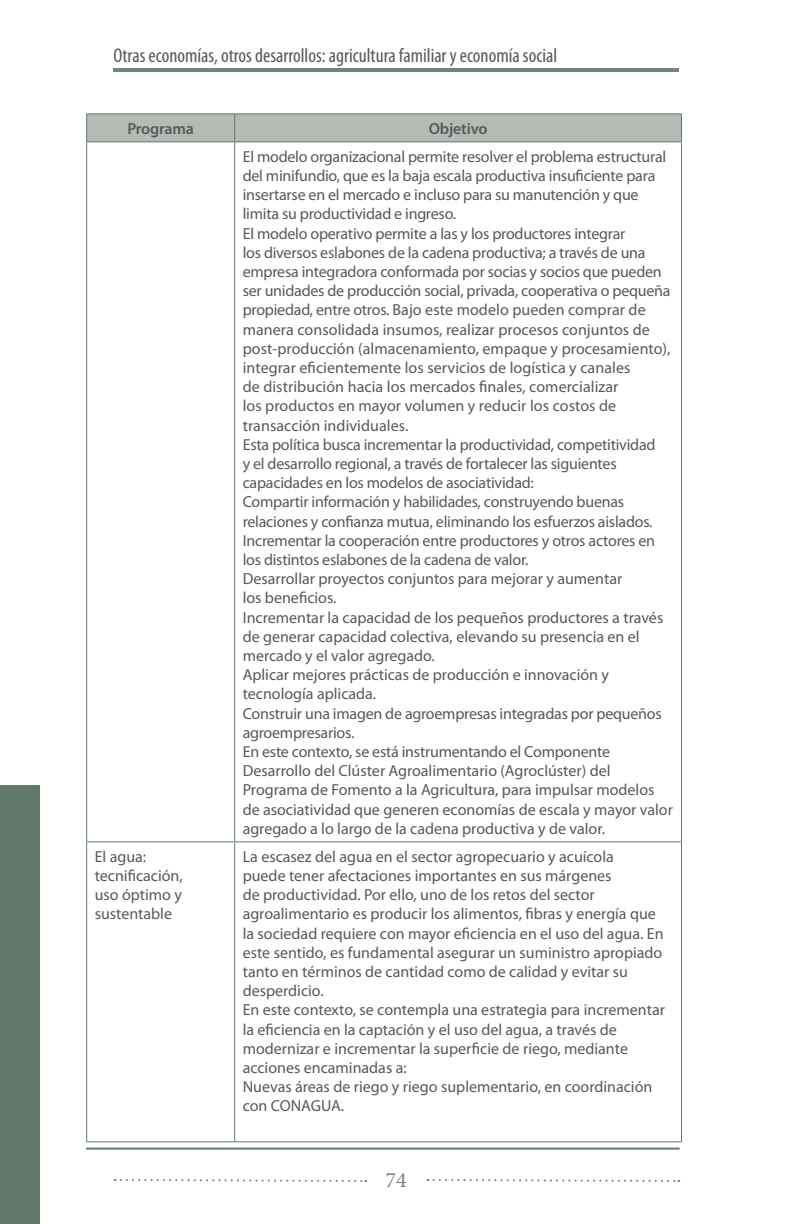
<style>
.page{position:relative;width:792px;height:1224px;background:#fff}
.page>*{position:absolute;margin:0;border:0;box-sizing:border-box;transform-origin:0 0}
.t1{font:22px "Minion Pro";color:#72847f}
.t2{font:condensed 20px "Myriad Pro";color:#57585a}
.Notas_al_pie_de_pagi{font:16px/19.2px "Myriad Pro";color:#57585a}
.Notas_al_pie_de_pagi-2{font:600 16px "Myriad Pro";letter-spacing:-.01em;color:#57585a}
</style>
<div class="page">
<hr style="left:113px;top:69px;width:566px;height:3px;background:#72847f">
<svg style="left:115px;top:1179px;width:251px;height:3px"></svg>
<svg style="left:428px;top:1179px;width:251px;height:3px"></svg>
<div style="left:0;top:785px;width:40px;height:439px;background:#61796a"></div>
<hr style="left:86px;top:142px;width:1px;height:699px;background:#61796a">
<hr style="left:86px;top:842px;width:1px;height:299px;background:#61796a">
<hr style="left:234px;top:142px;width:1px;height:699px;background:#61796a">
<hr style="left:681px;top:142px;width:1px;height:699px;background:#61796a">
<hr style="left:234px;top:842px;width:1px;height:299px;background:#61796a">
<hr style="left:681px;top:842px;width:1px;height:299px;background:#61796a">
<hr style="left:86px;top:841px;width:149px;height:1px;background:#61796a">
<hr style="left:86px;top:1141px;width:149px;height:1px;background:#61796a">
<hr style="left:235px;top:841px;width:447px;height:1px;background:#61796a">
<hr style="left:235px;top:1141px;width:447px;height:1px;background:#61796a">
<hr style="left:86px;top:113px;width:149px;height:1px;background:#61796a">
<hr style="left:235px;top:113px;width:447px;height:1px;background:#61796a">
<div style="left:86px;top:114px;width:596px;height:28px;background:#b4bbb5"></div>
<hr style="left:235px;top:141px;width:447px;height:1px;background:#61796a">
<hr style="left:86px;top:1148px;width:594px;height:2px;background:#61796a">
<p class="t2" style="left:113px;top:44px;width:445px">Otras economías, otros desarrollos: agricultura familiar y economía social</p>
<p class="Notas_al_pie_de_pagi-2" style="left:127px;top:118px;width:68px">Programa</p>
<p class="Notas_al_pie_de_pagi-2" style="left:429px;top:118px;width:60px">Objetivo</p>
<p class="Notas_al_pie_de_pagi" style="left:243px;top:147px;width:425px">El modelo organizacional permite resolver el problema estructural del minifundio, que es la baja escala productiva insuficiente para insertarse en el mercado e incluso para su manutención y que limita su productividad e ingreso.</p>
<p class="Notas_al_pie_de_pagi" style="left:243px;top:223px;width:429px">El modelo operativo permite a las y los productores integrar<br>los diversos eslabones de la cadena productiva; a través de una empresa integradora conformada por socias y socios que pueden ser unidades de producción social, privada, cooperativa o pequeña propiedad, entre otros. Bajo este modelo pueden comprar de manera consolidada insumos, realizar procesos conjuntos de post-producción (almacenamiento, empaque y procesamiento), integrar eficientemente los servicios de logística y canales<br>de distribución hacia los mercados finales, comercializar<br>los productos en mayor volumen y reducir los costos de transacción individuales.</p>
<p class="Notas_al_pie_de_pagi" style="left:243px;top:435px;width:414px">Esta política busca incrementar la productividad, competitividad y el desarrollo regional, a través de fortalecer las siguientes capacidades en los modelos de asociatividad:</p>
<p class="Notas_al_pie_de_pagi" style="left:243px;top:492px;width:411px">Compartir información y habilidades, construyendo buenas relaciones y confianza mutua, eliminando los esfuerzos aislados.</p>
<p class="Notas_al_pie_de_pagi" style="left:243px;top:531px;width:414px">Incrementar la cooperación entre productores y otros actores en los distintos eslabones de la cadena de valor.</p>
<p class="Notas_al_pie_de_pagi" style="left:243px;top:569px;width:381px">Desarrollar proyectos conjuntos para mejorar y aumentar</p>
<p class="Notas_al_pie_de_pagi" style="left:243px;top:588px;width:95px">los beneficios.</p>
<p class="Notas_al_pie_de_pagi" style="left:243px;top:607px;width:422px">Incrementar la capacidad de los pequeños productores a través de generar capacidad colectiva, elevando su presencia en el mercado y el valor agregado.</p>
<p class="Notas_al_pie_de_pagi" style="left:243px;top:665px;width:368px">Aplicar mejores prácticas de producción e innovación y tecnología aplicada.</p>
<p class="Notas_al_pie_de_pagi" style="left:243px;top:703px;width:421px">Construir una imagen de agroempresas integradas por pequeños agroempresarios.</p>
<p class="Notas_al_pie_de_pagi" style="left:243px;top:742px;width:432px">En este contexto, se está instrumentando el Componente Desarrollo del Clúster Agroalimentario (Agroclúster) del Programa de Fomento a la Agricultura, para impulsar modelos de asociatividad que generen economías de escala y mayor valor agregado a lo largo de la cadena productiva y de valor.</p>
<p class="Notas_al_pie_de_pagi" style="left:95px;top:847px;width:90px">El agua: tecnificación, uso óptimo y sustentable</p>
<p class="Notas_al_pie_de_pagi" style="left:243px;top:847px;width:422px">La escasez del agua en el sector agropecuario y acuícola<br>puede tener afectaciones importantes en sus márgenes<br>de productividad. Por ello, uno de los retos del sector agroalimentario es producir los alimentos, fibras y energía que la sociedad requiere con mayor eficiencia en el uso del agua. En este sentido, es fundamental asegurar un suministro apropiado tanto en términos de cantidad como de calidad y evitar su desperdicio.</p>
<p class="Notas_al_pie_de_pagi" style="left:243px;top:1000px;width:424px">En este contexto, se contempla una estrategia para incrementar la eficiencia en la captación y el uso del agua, a través de modernizar e incrementar la superficie de riego, mediante acciones encaminadas a:</p>
<p class="Notas_al_pie_de_pagi" style="left:243px;top:1077px;width:411px">Nuevas áreas de riego y riego suplementario, en coordinación con CONAGUA.</p>
<h1 class="t1" style="left:385px;top:1165px;width:23px">74</h1>
</div>
